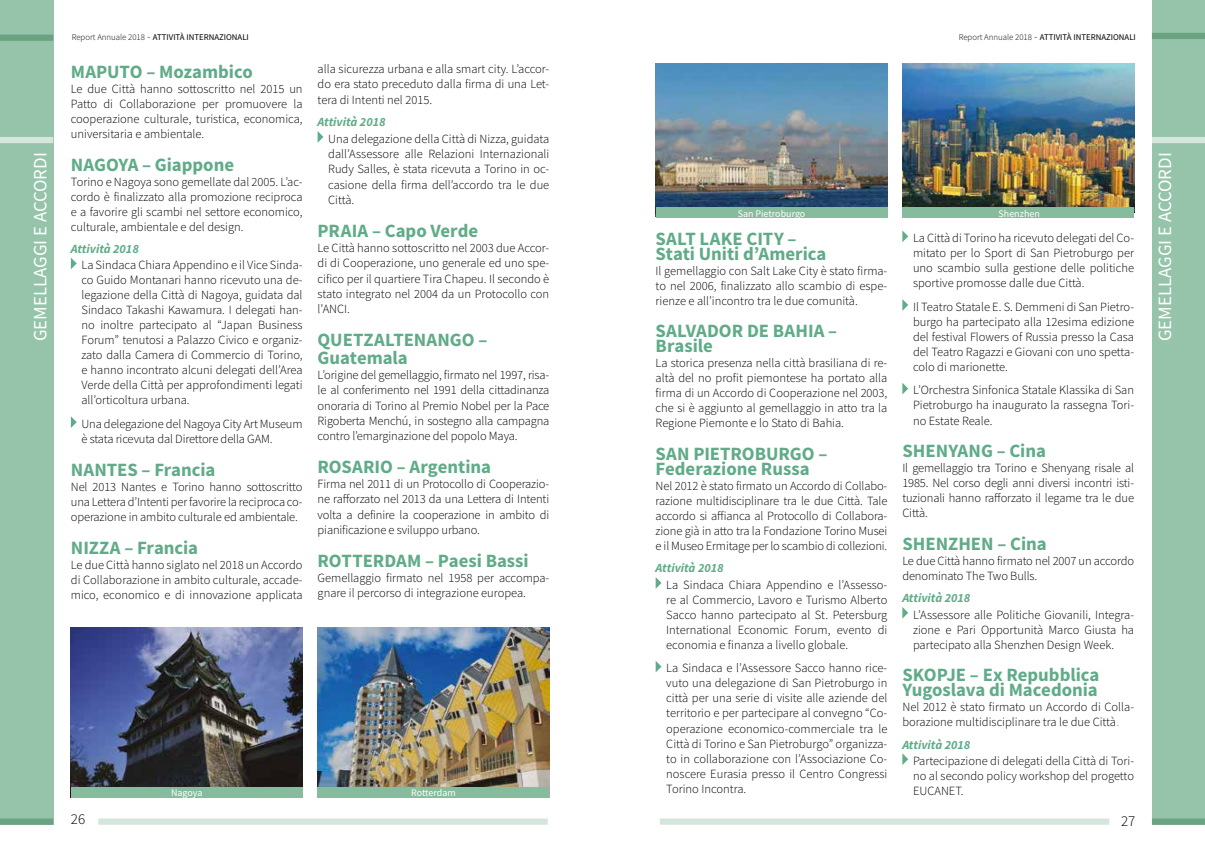
<style>
.page{position:relative;width:1205px;height:851px;background:#fff}
.page>*{position:absolute;margin:0;border:0;box-sizing:border-box;transform-origin:0 0}
.t1{font:700 18.75px/15px "Source Sans Pro";color:#60ab88}
.t2{font:18.75px "Source Sans Pro";color:#fff}
.t3{font:300 15px "Source Sans Pro";color:#000}
.t4{font:300 12.5px/15px "Source Sans Pro";color:#000;text-align:justify}
.t5{font:italic 700 12.5px "Source Sans Pro";color:#60ab88}
.t6{font:10px "Source Sans Pro";color:#fff}
.t7{font:8.75px "Source Sans Pro";color:#000}
.s1{font-weight:300}
.s2{font-weight:300;font-size:11.25px}
.s3{font-size:15px;color:#98bc5c}
</style>
<div class="page">
<div style="left:98px;top:818px;width:450px;height:6px;background:#d4e6db"></div>
<div style="left:0;top:0;width:53px;height:824px;background:#96c4aa"></div>
<div style="left:0;top:35px;width:53px;height:6px;background:#6ba381"></div>
<div style="left:0;top:137px;width:53px;height:6px;background:#d5e7dd"></div>
<div style="left:0;top:818px;width:53px;height:6px;background:#6ba381"></div>
<div style="left:1152px;top:0;width:53px;height:824px;background:#96c4aa"></div>
<div style="left:1152px;top:137px;width:53px;height:6px;background:#d5e7dd"></div>
<div style="left:1152px;top:818px;width:53px;height:6px;background:#6ba381"></div>
<div style="left:660px;top:818px;width:449px;height:6px;background:#d4e6db"></div>
<div style="left:1152px;top:33px;width:53px;height:6px;background:#6ba381"></div>
<svg style="left:71px;top:258px;width:6px;height:11px"></svg>
<svg style="left:71px;top:416px;width:6px;height:12px"></svg>
<svg style="left:318px;top:131px;width:5px;height:12px"></svg>
<img style="left:71px;top:627px;width:232px;height:160px">
<img style="left:318px;top:627px;width:231px;height:160px">
<svg style="left:656px;top:577px;width:5px;height:11px"></svg>
<svg style="left:656px;top:661px;width:5px;height:11px"></svg>
<svg style="left:902px;top:230px;width:6px;height:12px"></svg>
<svg style="left:902px;top:299px;width:6px;height:12px"></svg>
<svg style="left:902px;top:383px;width:6px;height:11px"></svg>
<svg style="left:902px;top:607px;width:6px;height:11px"></svg>
<svg style="left:902px;top:753px;width:6px;height:12px"></svg>
<img style="left:656px;top:64px;width:231px;height:143px">
<img style="left:902px;top:64px;width:232px;height:143px">
<div style="left:71px;top:787px;width:232px;height:10px;background:#86bc9e"></div>
<div style="left:318px;top:787px;width:231px;height:10px;background:#86bc9e"></div>
<div style="left:902px;top:207px;width:232px;height:11px;background:#86bc9e"></div>
<div style="left:656px;top:207px;width:231px;height:11px;background:#86bc9e"></div>
<h1 class="t2" style="left:28px;top:341px;width:190px;rotate:-90deg">GEMELLAGGI E ACCORDI</h1>
<p class="t7" style="left:72px;top:32px;width:179px"><span class="s1">Report Annuale 2018</span> <span class="s2">-</span> ATTIVITÀ INTERNAZIONALI</p>
<p class="t7" style="left:959px;top:32px;width:179px"><span class="s1">Report Annuale 2018</span> <span class="s2">-</span> ATTIVITÀ INTERNAZIONALI</p>
<p class="t4" style="left:318px;top:61px;width:233px">alla sicurezza urbana e alla smart city. L’accor&shy;do era stato preceduto dalla firma di una Let&shy;tera di Intenti nel 2015.</p>
<p class="t5" style="left:318px;top:113px;width:69px">Attività 2018</p>
<p class="t4" style="left:328px;top:131px;width:223px">Una delegazione della Città di Nizza, guidata dall’Assessore alle Relazioni Internazionali Rudy Salles, è stata ricevuta a Torino in oc&shy;casione della firma dell’accordo tra le due Città.</p>
<h1 class="t1" style="left:318px;top:223px;width:162px">PRAIA – Capo Verde</h1>
<p class="t4" style="left:318px;top:240px;width:233px">Le Città hanno sottoscritto nel 2003 due Accor&shy;di di Cooperazione, uno generale ed uno spe&shy;cifico per il quartiere Tira Chapeu. Il secondo è stato integrato nel 2004 da un Protocollo con l’ANCI.</p>
<h1 class="t1" style="left:318px;top:330px;width:171px;line-height:17.8px">QUETZALTENANGO –<br>Guatemala</h1>
<p class="t4" style="left:318px;top:367px;width:233px">L’origine del gemellaggio, firmato nel 1997, risa&shy;le al conferimento nel 1991 della cittadinanza onoraria di Torino al Premio Nobel per la Pace Rigoberta Menchú, in sostegno alla campagna contro l’emarginazione del popolo Maya.</p>
<h1 class="t1" style="left:318px;top:459px;width:175px">ROSARIO – Argentina</h1>
<p class="t4" style="left:318px;top:476px;width:233px">Firma nel 2011 di un Protocollo di Cooperazio&shy;ne rafforzato nel 2013 da una Lettera di Intenti volta a definire la cooperazione in ambito di pianificazione e sviluppo urbano.</p>
<h1 class="t1" style="left:318px;top:553px;width:213px">ROTTERDAM – Paesi Bassi</h1>
<p class="t4" style="left:318px;top:570px;width:233px">Gemellaggio firmato nel 1958 per accompa&shy;gnare il percorso di integrazione europea.</p>
<h1 class="t1" style="left:71px;top:64px;width:183px">MAPUTO – Mozambico</h1>
<p class="t4" style="left:71px;top:81px;width:233px">Le due Città hanno sottoscritto nel 2015 un Patto di Collaborazione per promuovere la cooperazione culturale, turistica, economica, universitaria e ambientale.</p>
<h1 class="t1" style="left:71px;top:157px;width:165px">NAGOYA – Giappone</h1>
<p class="t4" style="left:71px;top:174px;width:233px">Torino e Nagoya sono gemellate dal 2005. L’ac&shy;cordo è finalizzato alla promozione reciproca e a favorire gli scambi nel settore economico, culturale, ambientale e del design.</p>
<p class="t5" style="left:71px;top:240px;width:69px">Attività 2018</p>
<p class="t4" style="left:81px;top:258px;width:223px">La Sindaca Chiara Appendino e il Vice Sinda&shy;co Guido Montanari hanno ricevuto una de&shy;legazione della Città di Nagoya, guidata dal Sindaco Takashi Kawamura. I delegati han&shy;no inoltre partecipato al “Japan Business Forum” tenutosi a Palazzo Civico e organiz&shy;zato dalla Camera di Commercio di Torino, e hanno incontrato alcuni delegati dell’Area Verde della Città per approfondimenti legati all’orticoltura urbana.</p>
<p class="t4" style="left:81px;top:416px;width:223px">Una delegazione del Nagoya City Art Museum è stata ricevuta dal Direttore della GAM.</p>
<h1 class="t1" style="left:71px;top:461px;width:146px">NANTES – Francia</h1>
<p class="t4" style="left:71px;top:479px;width:233px">Nel 2013 Nantes e Torino hanno sottoscritto una Lettera d’Intenti per favorire la reciproca co&shy;operazione in ambito culturale ed ambientale.</p>
<h1 class="t1" style="left:71px;top:539px;width:129px">NIZZA – Francia</h1>
<p class="t4" style="left:71px;top:557px;width:233px">Le due Città hanno siglato nel 2018 un Accordo di Collaborazione in ambito culturale, accade&shy;mico, economico e di innovazione applicata</p>
<p class="t6" style="left:738px;top:207px;width:69px">San Pietroburgo</p>
<p class="t6" style="left:998px;top:207px;width:43px">Shenzhen</p>
<h1 class="t1" style="left:656px;top:230px;width:172px">SALT LAKE CITY –<br>Stati Uniti d’America</h1>
<p class="t4" style="left:656px;top:263px;width:233px">Il gemellaggio con Salt Lake City è stato firma&shy;to nel 2006, finalizzato allo scambio di espe&shy;rienze e all’incontro tra le due comunità.</p>
<h1 class="t1" style="left:656px;top:323px;width:183px">SALVADOR DE BAHIA –<br>Brasile</h1>
<p class="t4" style="left:656px;top:355px;width:233px">La storica presenza nella città brasiliana di re&shy;altà del no profit piemontese ha portato alla firma di un Accordo di Cooperazione nel 2003, che si è aggiunto al gemellaggio in atto tra la Regione Piemonte e lo Stato di Bahia.</p>
<h1 class="t1" style="left:656px;top:446px;width:173px">SAN PIETROBURGO –<br>Federazione Russa</h1>
<p class="t4" style="left:656px;top:478px;width:233px">Nel 2012 è stato firmato un Accordo di Collabo&shy;razione multidisciplinare tra le due Città. Tale accordo si affianca al Protocollo di Collabora&shy;zione già in atto tra la Fondazione Torino Musei e il Museo Ermitage per lo scambio di collezioni.</p>
<p class="t5" style="left:656px;top:559px;width:69px">Attività 2018</p>
<p class="t4" style="left:666px;top:577px;width:223px">La Sindaca Chiara Appendino e l’Assesso&shy;re al Commercio, Lavoro e Turismo Alberto Sacco hanno partecipato al St. Petersburg International Economic Forum, evento di economia e finanza a livello globale.</p>
<p class="t4" style="left:666px;top:660px;width:223px">La Sindaca e l’Assessore Sacco hanno rice&shy;vuto una delegazione di San Pietroburgo in città per una serie di visite alle aziende del territorio e per partecipare al convegno “Co&shy;operazione economico-commerciale tra le Città di Torino e San Pietroburgo” organizza&shy;to in collaborazione con l’Associazione Co&shy;noscere Eurasia presso il Centro Congressi Torino Incontra.</p>
<p class="t4" style="left:913px;top:230px;width:223px">La Città di Torino ha ricevuto delegati del Co&shy;mitato per lo Sport di San Pietroburgo per uno scambio sulla gestione delle politiche sportive promosse dalle due Città.</p>
<p class="t4" style="left:913px;top:299px;width:223px">Il Teatro Statale E. S. Demmeni di San Pietro&shy;burgo ha partecipato alla 12esima edizione del festival Flowers of Russia presso la Casa del Teatro Ragazzi e Giovani con uno spetta&shy;colo di marionette.</p>
<p class="t4" style="left:913px;top:383px;width:223px">L’Orchestra Sinfonica Statale Klassika di San Pietroburgo ha inaugurato la rassegna Tori&shy;no Estate Reale.</p>
<h1 class="t1" style="left:902px;top:443px;width:145px">SHENYANG – Cina</h1>
<p class="t4" style="left:902px;top:460px;width:233px">Il gemellaggio tra Torino e Shenyang risale al 1985. Nel corso degli anni diversi incontri isti&shy;tuzionali hanno rafforzato il legame tra le due Città.</p>
<h1 class="t1" style="left:902px;top:536px;width:146px">SHENZHEN – Cina</h1>
<p class="t4" style="left:902px;top:553px;width:233px">Le due Città hanno firmato nel 2007 un accordo denominato The Two Bulls.</p>
<p class="t5" style="left:902px;top:589px;width:69px">Attività 2018</p>
<p class="t4" style="left:913px;top:607px;width:223px">L’Assessore alle Politiche Giovanili, Integra&shy;zione e Pari Opportunità Marco Giusta ha partecipato alla Shenzhen Design Week.</p>
<h1 class="t1" style="left:902px;top:667px;width:198px">SKOPJE – Ex Repubblica<br>Yugoslava di Macedonia</h1>
<p class="t4" style="left:902px;top:699px;width:233px">Nel 2012 è stato firmato un Accordo di Colla&shy;borazione multidisciplinare tra le due Città<span class="s3">.</span></p>
<p class="t5" style="left:902px;top:735px;width:69px">Attività 2018</p>
<p class="t4" style="left:913px;top:753px;width:223px">Partecipazione di delegati della Città di Tori&shy;no al secondo policy workshop del progetto</p>
<p class="t6" style="left:171px;top:786px;width:33px">Nagoya</p>
<p class="t6" style="left:411px;top:786px;width:46px">Rotterdam</p>
<p class="t4" style="left:913px;top:783px;width:52px">EUCANET.</p>
<p class="t3" style="left:71px;top:809px;width:16px">26</p>
<p class="t3" style="left:1121px;top:811px;width:16px">27</p>
<h1 class="t2" style="left:1153px;top:341px;width:190px;rotate:-90deg">GEMELLAGGI E ACCORDI</h1>
</div>
